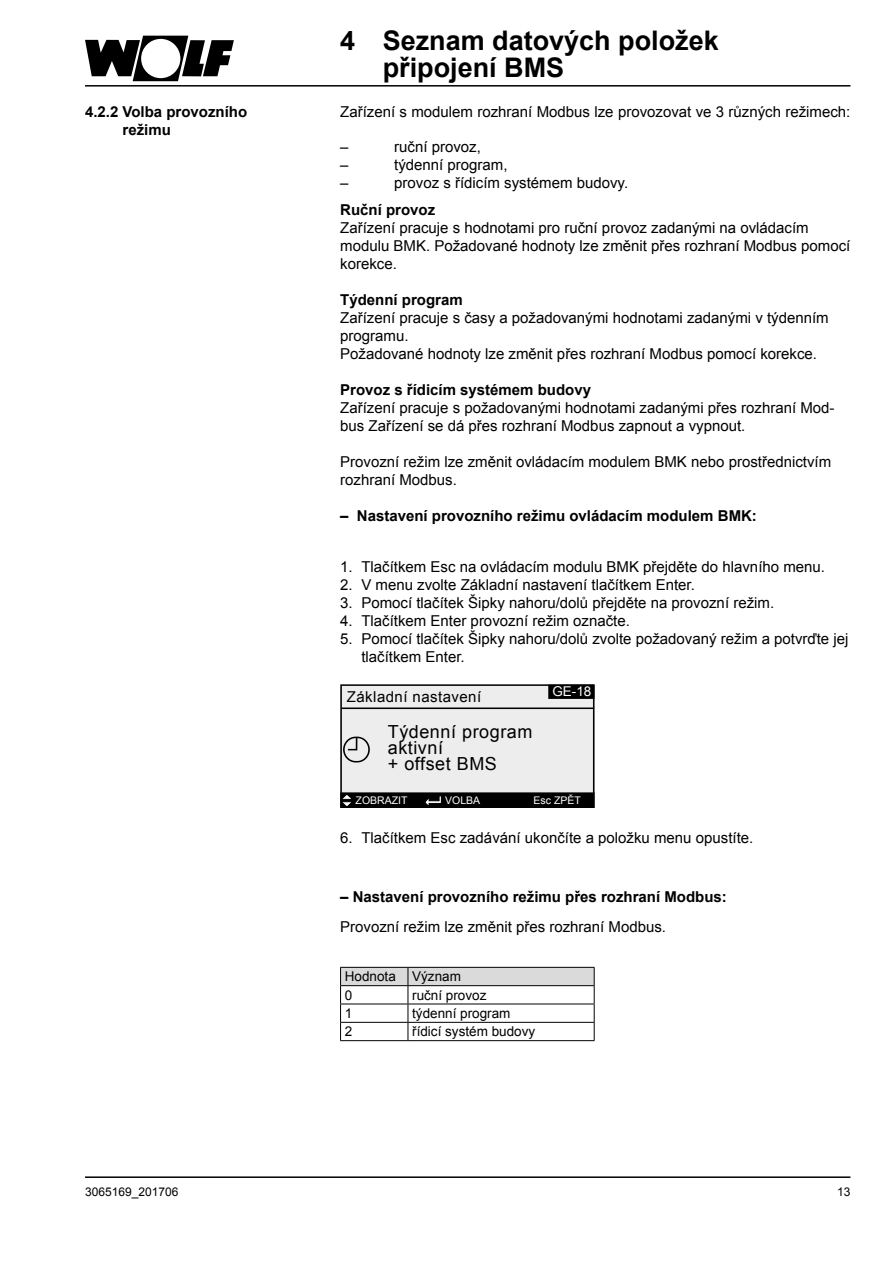
<style>
.page{position:relative;width:893px;height:1263px;background:#fff}
.page>*{position:absolute;margin:0;border:0;box-sizing:border-box;transform-origin:0 0}
.t1{font:700 27px/27px "Arial";color:#000}
.t2{font:18px/16px "Arial";letter-spacing:.03em;color:#000}
.t3{font:15px/18px "Arial";color:#000}
.t4{font:700 15px/18px "Arial";color:#000}
.t5{font:15px "Arial";letter-spacing:.03em;color:#000}
.t6{font:13.5px/18.3px "Arial";color:#000}
.t7{font:13.5px "Arial";color:#fff}
.t8{font:12px "Arial";color:#000}
.t9{font:10.5px "Arial";color:#fff}
</style>
<div class="page">
<hr style="left:85px;top:85px;width:765px;height:2px;background:#000">
<hr style="left:85px;top:1176px;width:765px;height:2px;background:#000">
<svg style="left:85px;top:36px;width:149px;height:45px"></svg>
<svg style="left:340px;top:967px;width:255px;height:73px"></svg>
<hr style="left:340px;top:1040px;width:68px;height:1px;background:#000">
<hr style="left:408px;top:1040px;width:187px;height:1px;background:#000">
<div style="left:341px;top:685px;width:253px;height:122px;background:#ededed"></div>
<div style="left:340px;top:684px;width:254px;height:124px;border:2px solid #000"></div>
<div style="left:341px;top:793px;width:253px;height:14px;background:#000"></div>
<div style="left:340px;top:792px;width:254px;height:16px;border:2px solid #000"></div>
<hr style="left:342px;top:707px;width:252px;height:2px;background:#000">
<svg style="left:341px;top:794px;width:12px;height:13px"></svg>
<svg style="left:424px;top:796px;width:18px;height:11px"></svg>
<div style="left:549px;top:685px;width:45px;height:13px;background:#000"></div>
<div style="left:548px;top:685px;width:46px;height:14px;border:2px solid #000"></div>
<svg style="left:342px;top:736px;width:28px;height:27px"></svg>
<p class="t4" style="left:123px;top:103px;width:126px;text-indent:-38px">4.2.2 Volba provozního režimu</p>
<h1 class="t1" style="left:383px;top:27px;width:338px;text-indent:-42px">4 Seznam datových položek připojení BMS</h1>
<p class="t3" style="left:340px;top:103px;width:512px">Zařízení s modulem rozhraní Modbus lze provozovat ve 3 různých režimech:</p>
<p class="t3" style="left:340px;top:138px;width:10px">–</p>
<p class="t3" style="left:394px;top:138px;width:88px">ruční provoz,</p>
<p class="t3" style="left:340px;top:156px;width:10px">–</p>
<p class="t3" style="left:394px;top:156px;width:115px">týdenní program,</p>
<p class="t3" style="left:340px;top:174px;width:10px">–</p>
<p class="t3" style="left:394px;top:174px;width:235px">provoz s řídicím systémem budovy.</p>
<p class="t4" style="left:340px;top:201px;width:97px">Ruční provoz</p>
<p class="t3" style="left:340px;top:219px;width:512px">Zařízení pracuje s hodnotami pro ruční provoz zadanými na ovládacím modulu BMK. Požadované hodnoty lze změnit přes rozhraní Modbus pomocí korekce.</p>
<p class="t4" style="left:340px;top:291px;width:124px">Týdenní program</p>
<p class="t3" style="left:340px;top:309px;width:490px">Zařízení pracuje s časy a požadovanými hodnotami zadanými v týdenním programu.<br>Požadované hodnoty lze změnit přes rozhraní Modbus pomocí korekce.</p>
<p class="t4" style="left:340px;top:381px;width:252px">Provoz s řídicím systémem budovy</p>
<p class="t3" style="left:340px;top:399px;width:496px">Zařízení pracuje s požadovanými hodnotami zadanými přes rozhraní Mod&shy;bus Zařízení se dá přes rozhraní Modbus zapnout a vypnout.</p>
<p class="t3" style="left:340px;top:453px;width:492px">Provozní režim lze změnit ovládacím modulem BMK nebo prostřednictvím rozhraní Modbus.</p>
<p class="t4" style="left:340px;top:507px;width:418px">– Nastavení provozního režimu ovládacím modulem BMK:</p>
<p class="t3" style="left:340px;top:558px;width:486px">1. Tlačítkem Esc na ovládacím modulu BMK přejděte do hlavního menu.</p>
<p class="t3" style="left:340px;top:576px;width:356px">2. V menu zvolte Základní nastavení tlačítkem Enter.</p>
<p class="t3" style="left:340px;top:594px;width:435px">3. Pomocí tlačítek Šipky nahoru/dolů přejděte na provozní režim.</p>
<p class="t3" style="left:340px;top:612px;width:291px">4. Tlačítkem Enter provozní režim označte.</p>
<p class="t3" style="left:361px;top:630px;width:488px;text-indent:-21px">5. Pomocí tlačítek Šipky nahoru/dolů zvolte požadovaný režim a potvrďte jej tlačítkem Enter.</p>
<p class="t7" style="left:552px;top:683px;width:41px">GE-18</p>
<p class="t5" style="left:347px;top:686px;width:136px">Základní nastavení</p>
<p class="t2" style="left:388px;top:724px;width:146px">Týdenní program aktivní<br>+ offset BMS</p>
<p class="t9" style="left:356px;top:794px;width:53px">ZOBRAZIT</p>
<p class="t9" style="left:445px;top:794px;width:37px">VOLBA</p>
<p class="t9" style="left:534px;top:794px;width:49px">Esc ZPĚT</p>
<p class="t3" style="left:340px;top:829px;width:415px">6. Tlačítkem Esc zadávání ukončíte a položku menu opustíte.</p>
<p class="t4" style="left:340px;top:889px;width:388px">– Nastavení provozního režimu přes rozhraní Modbus:</p>
<p class="t3" style="left:340px;top:918px;width:327px">Provozní režim lze změnit přes rozhraní Modbus.</p>
<p class="t6" style="left:345px;top:968px;width:118px">Hodnota Význam<br>0</p>
<p class="t6" style="left:412px;top:986px;width:76px">ruční provoz</p>
<p class="t6" style="left:345px;top:1004px;width:9px">1</p>
<p class="t6" style="left:412px;top:1004px;width:100px">týdenní program</p>
<p class="t6" style="left:345px;top:1023px;width:9px">2</p>
<p class="t6" style="left:412px;top:1023px;width:125px">řídicí systém budovy</p>
<p class="t8" style="left:85px;top:1184px;width:95px">3065169_201706</p>
<p class="t8" style="left:837px;top:1184px;width:15px">13</p>
</div>
